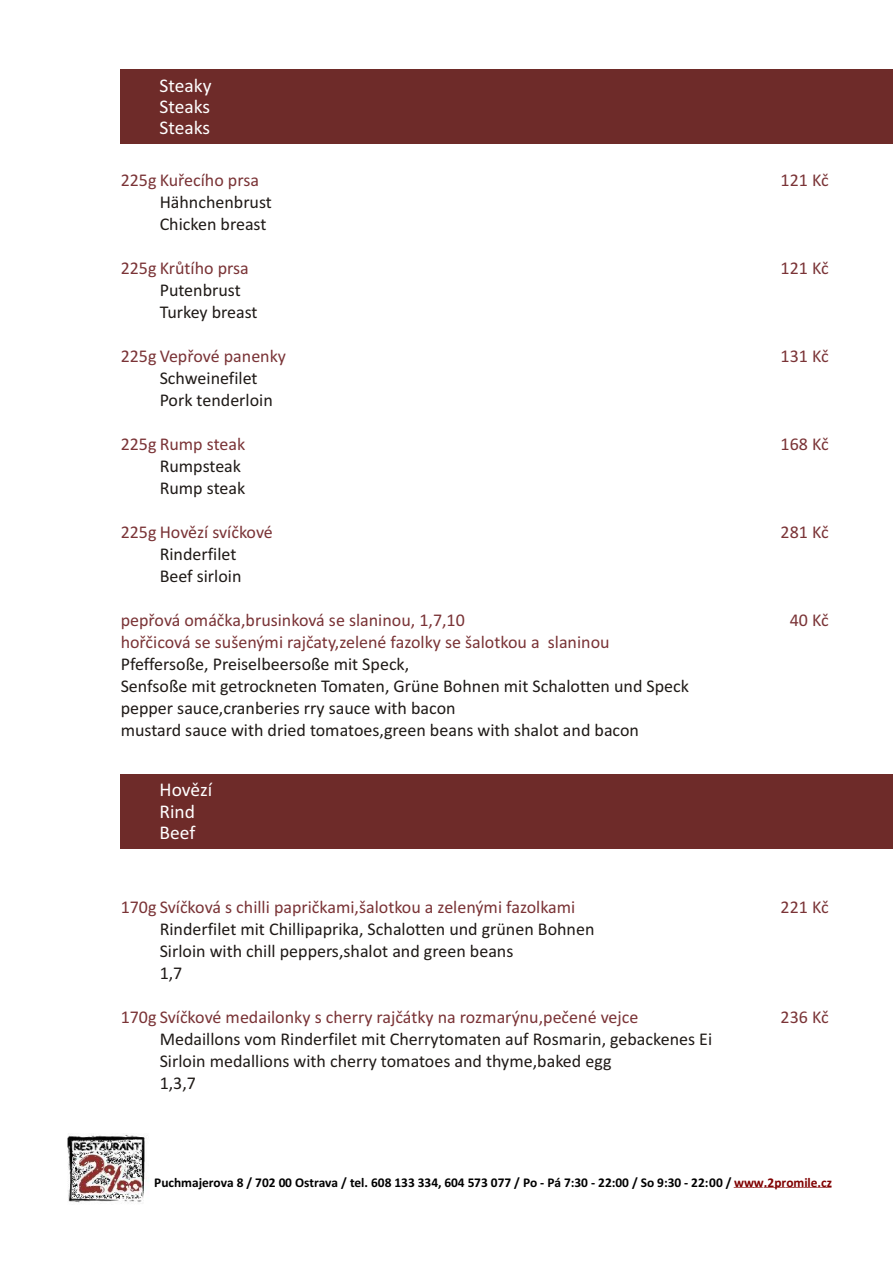
<style>
.page{position:relative;width:893px;height:1263px;background:#fff}
.page>*{position:absolute;margin:0;border:0;box-sizing:border-box;transform-origin:0 0}
.t1{font:19.5px/21.5px "Calibri";color:#fff;text-align:justify}
.t2{font:18px/21.9px "Calibri";color:#1f1a17}
.t3{font:18px "Calibri";color:#7a3336}
.t4{font:700 13.35px "Calibri";color:#000}
.s1{color:#800000}
</style>
<div class="page">
<img style="left:67px;top:1134px;width:82px;height:69px">
<svg style="left:734px;top:1187px;width:97px;height:1px"></svg>
<div style="left:121px;top:69px;width:772px;height:75px;background:#6e2b29"></div>
<div style="left:121px;top:774px;width:772px;height:75px;background:#6e2b29"></div>
<p class="t1" style="left:160px;top:76px;width:54px">Steaky Steaks Steaks</p>
<p class="t3" style="left:121px;top:173px;width:140px">225g Kuřecího prsa</p>
<p class="t3" style="left:781px;top:173px;width:50px">121 Kč</p>
<p class="t2" style="left:160px;top:193px;width:114px">Hähnchenbrust<br>Chicken breast</p>
<p class="t3" style="left:121px;top:261px;width:130px">225g Krůtího prsa</p>
<p class="t3" style="left:781px;top:261px;width:50px">121 Kč</p>
<p class="t2" style="left:160px;top:281px;width:99px">Putenbrust<br>Turkey breast</p>
<p class="t3" style="left:121px;top:348px;width:167px">225g Vepřové panenky</p>
<p class="t3" style="left:781px;top:348px;width:50px">131 Kč</p>
<p class="t2" style="left:160px;top:369px;width:115px">Schweinefilet<br>Pork tenderloin</p>
<p class="t3" style="left:121px;top:436px;width:126px">225g Rump steak</p>
<p class="t3" style="left:781px;top:436px;width:50px">168 Kč</p>
<p class="t2" style="left:160px;top:456px;width:87px">Rumpsteak<br>Rump steak</p>
<p class="t3" style="left:121px;top:524px;width:154px">225g Hovězí svíčkové</p>
<p class="t3" style="left:781px;top:524px;width:50px">281 Kč</p>
<p class="t2" style="left:160px;top:544px;width:83px">Rinderfilet<br>Beef sirloin</p>
<p class="t3" style="left:121px;top:612px;width:346px">pepřová omáčka,brusinková se slaninou, 1,7,10</p>
<p class="t3" style="left:790px;top:612px;width:40px">40 Kč</p>
<p class="t3" style="left:121px;top:634px;width:490px">hořčicová se sušenými rajčaty,zelené fazolky se šalotkou a slaninou</p>
<p class="t2" style="left:121px;top:654px;width:570px">Pfeffersoße, Preiselbeersoße mit Speck,<br>Senfsoße mit getrockneten Tomaten, Grüne Bohnen mit Schalotten und Speck pepper sauce,cranberies rry sauce with bacon<br>mustard sauce with dried tomatoes,green beans with shalot and bacon</p>
<p class="t1" style="left:160px;top:780px;width:54px;text-align:left">Hovězí<br>Rind<br>Beef</p>
<p class="t3" style="left:121px;top:899px;width:456px">170g Svíčková s chilli papričkami,šalotkou a zelenými fazolkami</p>
<p class="t3" style="left:781px;top:899px;width:50px">221 Kč</p>
<p class="t2" style="left:160px;top:919px;width:436px">Rinderfilet mit Chillipaprika, Schalotten und grünen Bohnen<br>Sirloin with chill peppers,shalot and green beans<br>1,7</p>
<p class="t3" style="left:121px;top:1009px;width:519px">170g Svíčkové medailonky s cherry rajčátky na rozmarýnu,pečené vejce</p>
<p class="t3" style="left:781px;top:1009px;width:50px">236 Kč</p>
<p class="t2" style="left:160px;top:1029px;width:554px">Medaillons vom Rinderfilet mit Cherrytomaten auf Rosmarin, gebackenes Ei<br>Sirloin medallions with cherry tomatoes and thyme,baked egg<br>1,3,7</p>
<p class="t4" style="left:154px;top:1177px;width:679px">Puchmajerova 8 / 702 00 Ostrava / tel. 608 133 334, 604 573 077 / Po - Pá 7:30 - 22:00 / So 9:30 - 22:00 / <span class="s1">www.2promile.cz</span></p>
</div>
